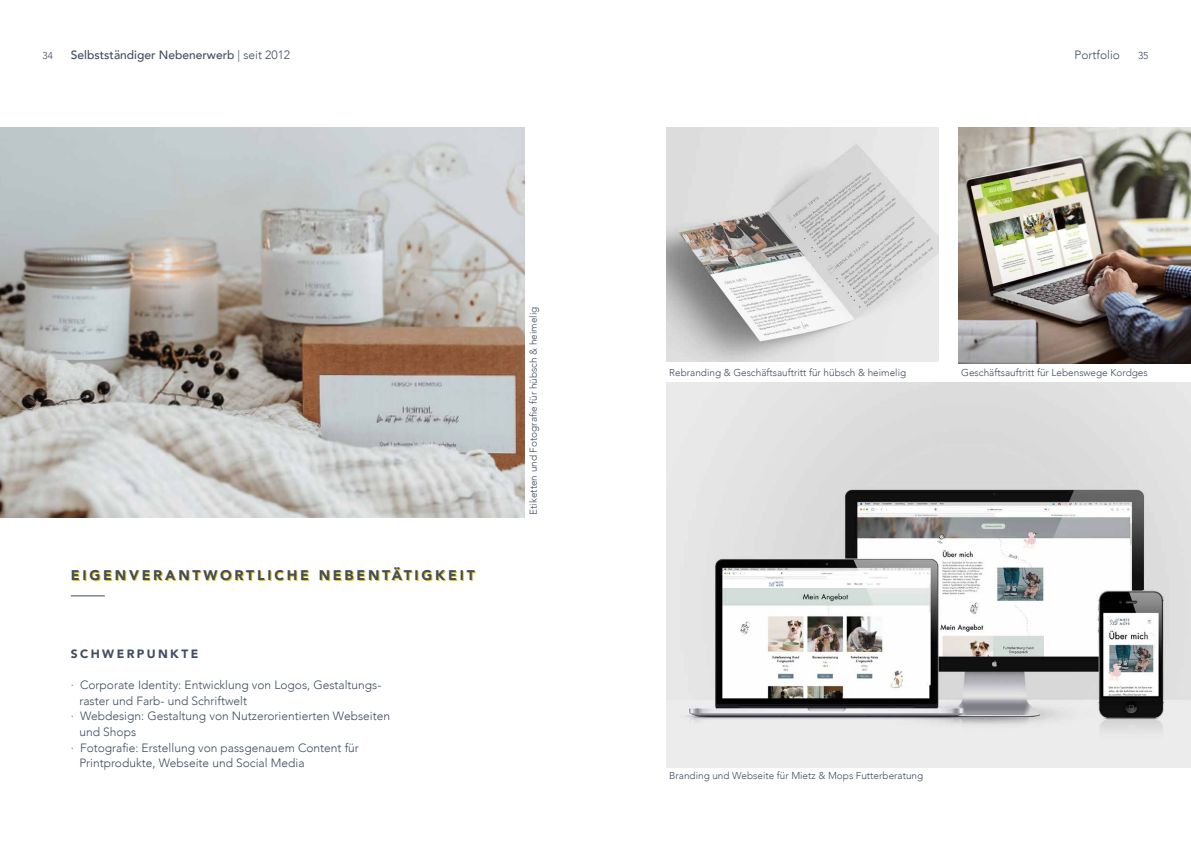
<style>
.page{position:relative;width:1191px;height:842px;background:#fff}
.page>*{position:absolute;margin:0;border:0;box-sizing:border-box;transform-origin:0 0}
.t1{font:900 14px "Avenir";letter-spacing:.2em;color:#ebc50a}
.t2{font:300 12px "Avenir";color:#404d61}
.t3{font:500 12px "Avenir";color:#404d61}
.t4{font:900 12px "Avenir";letter-spacing:.2em;color:#404d61}
.t5{font:300 10px "Avenir";color:#404d61}
.s1{font-weight:300}
</style>
<div class="page">
<img style="left:0;top:128px;width:524px;height:390px">
<hr style="left:71px;top:596px;width:34px;height:1px;background:#404d61">
<img style="left:958px;top:128px;width:233px;height:235px">
<img style="left:666px;top:383px;width:525px;height:384px">
<img style="left:666px;top:128px;width:272px;height:234px">
<p class="t5" style="left:43px;top:50px;width:12px">34</p>
<p class="t3" style="left:71px;top:45px;width:221px">Selbstständiger Nebenerwerb <span class="s1">| seit 2012</span></p>
<p class="t1" style="left:72px;top:564px;width:405px">EIGENVERANTWORTLICHE NEBENTÄTIGKEIT</p>
<p class="t4" style="left:71px;top:643px;width:129px">SCHWERPUNKTE</p>
<p class="t2" style="left:71px;top:678px;width:312px">· Corporate Identity: Entwicklung von Logos, Gestaltungs-</p>
<p class="t2" style="left:79px;top:694px;width:169px">raster und Farb- und Schriftwelt</p>
<p class="t2" style="left:71px;top:709px;width:321px">· Webdesign: Gestaltung von Nutzerorientierten Webseiten</p>
<p class="t2" style="left:79px;top:725px;width:58px">und Shops</p>
<p class="t2" style="left:71px;top:740px;width:289px">· Fotografie: Erstellung von passgenauem Content für</p>
<p class="t2" style="left:79px;top:756px;width:227px">Printprodukte, Webseite und Social Media</p>
<p class="t5" style="left:527px;top:515px;width:210px;rotate:-90deg">Etiketten und Fotografie für hübsch &amp; heimelig</p>
<p class="t2" style="left:1074px;top:48px;width:47px">Portfolio</p>
<p class="t5" style="left:1138px;top:50px;width:12px">35</p>
<p class="t5" style="left:669px;top:367px;width:238px">Rebranding &amp; Geschäftsauftritt für hübsch &amp; heimelig</p>
<p class="t5" style="left:961px;top:367px;width:188px">Geschäftsauftritt für Lebenswege Kordges</p>
<p class="t5" style="left:669px;top:770px;width:255px">Branding und Webseite für Mietz &amp; Mops Futterberatung</p>
</div>
